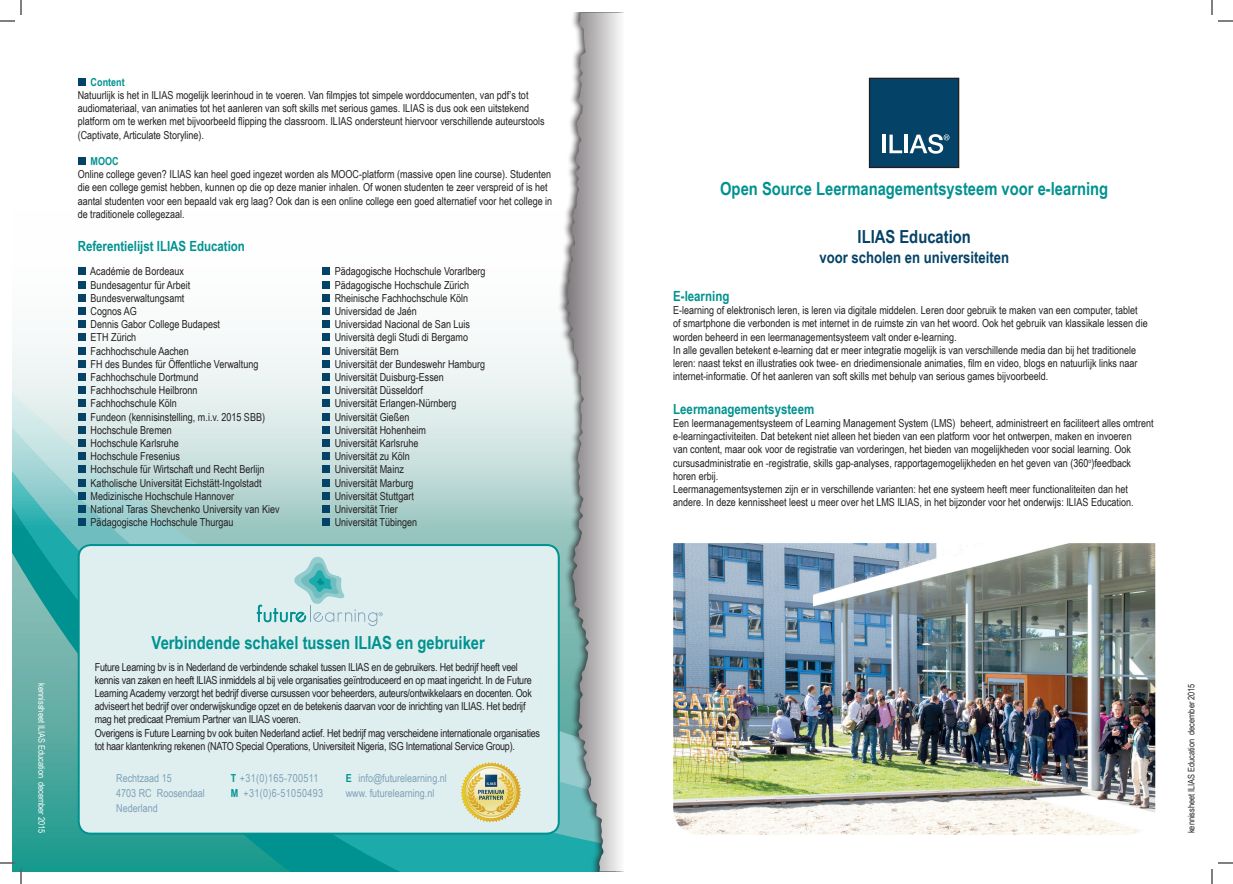
<style>
.page{position:relative;width:1233px;height:884px;background:#fff}
.page>*{position:absolute;margin:0;border:0;box-sizing:border-box;transform-origin:0 0}
.t1{font:700 18px "Arial Narrow";color:#009290}
.t2{font:700 18px "Arial Narrow";color:#044267}
.t3{font:700 16px "Arial Narrow";color:#044267}
.t4{font:700 14px "Arial Narrow";color:#009290}
.t5{font:11px/13.2px "Arial Narrow";color:#231f20}
.t6{font:11px/13.2px "Arial Narrow";letter-spacing:-.02em;color:#231f20}
.t7{font:11px/15px "Arial Narrow";color:#7ea1b7}
.t8{font:11px/15px "Arial Narrow";letter-spacing:.03em;color:#7ea1b7}
.t9{font:700 11px "Arial Narrow";color:#009290}
.t10{font:9px "Arial Narrow";color:#231f20}
.t11{font:9px "Arial Narrow";color:#fff}
.s1{font-weight:700;color:#009290}
</style>
<div class="page">
<svg style="left:12px;top:344px;width:545px;height:527px;background:#a0d1cd"></svg>
<svg style="left:869px;top:78px;width:90px;height:90px;background:#154c6d"></svg>
<img style="left:673px;top:543px;width:482px;height:292px">
<div style="left:79px;top:545px;width:480px;height:289px;background:#dfeff0;border-radius:12px"></div>
<div style="left:78px;top:544px;width:482px;height:291px;border:2px solid #009290;border-radius:12px"></div>
<div style="left:78px;top:78px;width:8px;height:8px;background:#044267"></div>
<div style="left:78px;top:157px;width:8px;height:8px;background:#044267"></div>
<div style="left:78px;top:267px;width:8px;height:8px;background:#044267"></div>
<div style="left:78px;top:281px;width:8px;height:8px;background:#044267"></div>
<div style="left:78px;top:294px;width:8px;height:8px;background:#044267"></div>
<div style="left:78px;top:307px;width:8px;height:8px;background:#044267"></div>
<div style="left:78px;top:320px;width:8px;height:8px;background:#044267"></div>
<div style="left:78px;top:333px;width:8px;height:8px;background:#044267"></div>
<div style="left:78px;top:347px;width:8px;height:8px;background:#044267"></div>
<div style="left:78px;top:360px;width:8px;height:8px;background:#044267"></div>
<div style="left:78px;top:373px;width:8px;height:8px;background:#044267"></div>
<div style="left:78px;top:386px;width:8px;height:8px;background:#044267"></div>
<div style="left:78px;top:399px;width:8px;height:8px;background:#044267"></div>
<div style="left:78px;top:413px;width:8px;height:8px;background:#044267"></div>
<div style="left:78px;top:426px;width:8px;height:8px;background:#044267"></div>
<div style="left:78px;top:439px;width:8px;height:8px;background:#044267"></div>
<div style="left:78px;top:452px;width:8px;height:8px;background:#044267"></div>
<div style="left:78px;top:465px;width:8px;height:8px;background:#044267"></div>
<div style="left:78px;top:479px;width:8px;height:8px;background:#044267"></div>
<div style="left:78px;top:492px;width:8px;height:8px;background:#044267"></div>
<div style="left:78px;top:505px;width:8px;height:8px;background:#044267"></div>
<div style="left:78px;top:518px;width:8px;height:8px;background:#044267"></div>
<div style="left:322px;top:267px;width:8px;height:8px;background:#044267"></div>
<div style="left:322px;top:281px;width:8px;height:8px;background:#044267"></div>
<div style="left:322px;top:294px;width:8px;height:8px;background:#044267"></div>
<div style="left:322px;top:307px;width:8px;height:8px;background:#044267"></div>
<div style="left:322px;top:320px;width:8px;height:8px;background:#044267"></div>
<div style="left:322px;top:333px;width:8px;height:8px;background:#044267"></div>
<div style="left:322px;top:347px;width:8px;height:8px;background:#044267"></div>
<div style="left:322px;top:360px;width:8px;height:8px;background:#044267"></div>
<div style="left:322px;top:373px;width:8px;height:8px;background:#044267"></div>
<div style="left:322px;top:386px;width:8px;height:8px;background:#044267"></div>
<div style="left:322px;top:399px;width:8px;height:8px;background:#044267"></div>
<div style="left:322px;top:413px;width:8px;height:8px;background:#044267"></div>
<div style="left:322px;top:426px;width:8px;height:8px;background:#044267"></div>
<div style="left:322px;top:439px;width:8px;height:8px;background:#044267"></div>
<div style="left:322px;top:452px;width:8px;height:8px;background:#044267"></div>
<div style="left:322px;top:465px;width:8px;height:8px;background:#044267"></div>
<div style="left:322px;top:479px;width:8px;height:8px;background:#044267"></div>
<div style="left:322px;top:492px;width:8px;height:8px;background:#044267"></div>
<div style="left:322px;top:505px;width:8px;height:8px;background:#044267"></div>
<div style="left:322px;top:518px;width:8px;height:8px;background:#044267"></div>
<svg style="left:257px;top:557px;width:126px;height:69px"></svg>
<img style="left:460px;top:762px;width:60px;height:61px">
<div style="left:557px;top:12px;width:71px;height:859px;background:#231f20;opacity:.75"></div>
<svg style="left:565px;top:12px;width:20px;height:535px"></svg>
<div style="left:624px;top:12px;width:12px;height:859px;background:#fff"></div>
<svg style="left:1218px;top:20px;width:15px;height:2px"></svg>
<svg style="left:1218px;top:862px;width:15px;height:2px"></svg>
<svg style="left:0;top:0;width:22px;height:22px"></svg>
<svg style="left:0;top:862px;width:22px;height:22px"></svg>
<svg style="left:1211px;top:0;width:1px;height:15px"></svg>
<svg style="left:1211px;top:869px;width:1px;height:15px"></svg>
<p class="t9" style="left:91px;top:74px;width:36px">Content</p>
<p class="t5" style="left:78px;top:88px;width:468px">Natuurlijk is het in ILIAS mogelijk leerinhoud in te voeren. Van filmpjes tot simpele worddocumenten, van pdf’s tot audiomateriaal, van animaties tot het aanleren van soft skills met serious games. ILIAS is dus ook een uitstekend platform om te werken met bijvoorbeeld flipping the classroom. ILIAS ondersteunt hiervoor verschillende auteurstools (Captivate, Articulate Storyline).</p>
<p class="t9" style="left:91px;top:153px;width:30px">MOOC</p>
<p class="t5" style="left:78px;top:167px;width:476px">Online college geven? ILIAS kan heel goed ingezet worden als MOOC-platform (massive open line course). Studenten die een college gemist hebben, kunnen op die op deze manier inhalen. Of wonen studenten te zeer verspreid of is het aantal studenten voor een bepaald vak erg laag? Ook dan is een online college een goed alternatief voor het college in de traditionele collegezaal.</p>
<p class="t4" style="left:78px;top:236px;width:169px">Referentielijst ILIAS Education</p>
<p class="t5" style="left:90px;top:264px;width:191px">Académie de Bordeaux<br>Bundesagentur für Arbeit<br>Bundesverwaltungsamt<br>Cognos AG<br>Dennis Gabor College Budapest<br>ETH Zürich<br>Fachhochschule Aachen<br>FH des Bundes für Öffentliche Verwaltung<br>Fachhochschule Dortmund<br>Fachhochschule Heilbronn<br>Fachhochschule Köln<br>Fundeon (kennisinstelling, m.i.v. 2015 SBB)<br>Hochschule Bremen<br>Hochschule Karlsruhe<br>Hochschule Fresenius<br>Hochschule für Wirtschaft und Recht Berlijn<br>Katholische Universität Eichstätt-Ingolstadt<br>Medizinische Hochschule Hannover<br>National Taras Shevchenko University van Kiev<br>Pädagogische Hochschule Thurgau</p>
<p class="t5" style="left:335px;top:264px;width:152px">Pädagogische Hochschule Vorarlberg<br>Pädagogische Hochschule Zürich<br>Rheinische Fachhochschule Köln<br>Universidad de Jaén<br>Universidad Nacional de San Luis<br>Università degli Studi di Bergamo<br>Universität Bern<br>Universität der Bundeswehr Hamburg<br>Universität Duisburg-Essen<br>Universität Düsseldorf<br>Universität Erlangen-Nürnberg<br>Universität Gießen<br>Universität Hohenheim<br>Universität Karlsruhe<br>Universität zu Köln<br>Universität Mainz<br>Universität Marburg<br>Universität Stuttgart<br>Universität Trier<br>Universität Tübingen</p>
<p class="t11" style="left:48px;top:683px;width:151px;rotate:90deg">kennissheet ILIAS Education december 2015</p>
<h1 class="t1" style="left:152px;top:629px;width:335px">Verbindende schakel tussen ILIAS en gebruiker</h1>
<p class="t6" style="left:95px;top:660px;width:447px">Future Learning bv is in Nederland de verbindende schakel tussen ILIAS en de gebruikers. Het bedrijf heeft veel kennis van zaken en heeft ILIAS inmiddels al bij vele organisaties geïntroduceerd en op maat ingericht. In de Future Learning Academy verzorgt het bedrijf diverse cursussen voor beheerders, auteurs/ontwikkelaars en docenten. Ook adviseert het bedrijf over onderwijskundige opzet en de betekenis daarvan voor de inrichting van ILIAS. Het bedrijf mag het predicaat Premium Partner van ILIAS voeren.<br>Overigens is Future Learning bv ook buiten Nederland actief. Het bedrijf mag verscheidene internationale organisaties tot haar klantenkring rekenen (NATO Special Operations, Universiteit Nigeria, ISG International Service Group).</p>
<p class="t7" style="left:116px;top:770px;width:90px">Rechtzaad 15<br>4703 RC Roosendaal<br>Nederland</p>
<p class="t8" style="left:231px;top:770px;width:94px"><span class="s1">T</span> +31(0)165-700511<br><span class="s1">M</span> +31(0)6-51050493</p>
<p class="t7" style="left:346px;top:770px;width:103px"><span class="s1">E</span> info@futurelearning.nl www. futurelearning.nl</p>
<h1 class="t1" style="left:720px;top:175px;width:390px">Open Source Leermanagementsysteem voor e-learning</h1>
<h1 class="t2" style="left:857px;top:223px;width:115px">ILIAS Education</h1>
<h2 class="t3" style="left:819px;top:245px;width:191px">voor scholen en universiteiten</h2>
<p class="t4" style="left:673px;top:285px;width:58px">E-learning</p>
<p class="t5" style="left:673px;top:303px;width:476px">E-learning of elektronisch leren, is leren via digitale middelen. Leren door gebruik te maken van een computer, tablet of smartphone die verbonden is met internet in de ruimste zin van het woord. Ook het gebruik van klassikale lessen die worden beheerd in een leermanagementsysteem valt onder e-learning.<br>In alle gevallen betekent e-learning dat er meer integratie mogelijk is van verschillende media dan bij het traditionele leren: naast tekst en illustraties ook twee- en driedimensionale animaties, film en video, blogs en natuurlijk links naar internet-informatie. Of het aanleren van soft skills met behulp van serious games bijvoorbeeld.</p>
<p class="t4" style="left:673px;top:398px;width:143px">Leermanagementsysteem</p>
<p class="t5" style="left:673px;top:416px;width:482px">Een leermanagementsysteem of Learning Management System (LMS) beheert, administreert en faciliteert alles omtrent e-learningactiviteiten. Dat betekent niet alleen het bieden van een platform voor het ontwerpen, maken en invoeren<br>van content, maar ook voor de registratie van vorderingen, het bieden van mogelijkheden voor social learning. Ook cursusadministratie en -registratie, skills gap-analyses, rapportagemogelijkheden en het geven van (360<sup>o</sup>)feedback horen erbij.<br>Leermanagementsystemen zijn er in verschillende varianten: het ene systeem heeft meer functionaliteiten dan het andere. In deze kennissheet leest u meer over het LMS ILIAS, in het bijzonder voor het onderwijs: ILIAS Education.</p>
<p class="t10" style="left:1184px;top:833px;width:151px;rotate:-90deg">kennissheet ILIAS Education december 2015</p>
</div>
